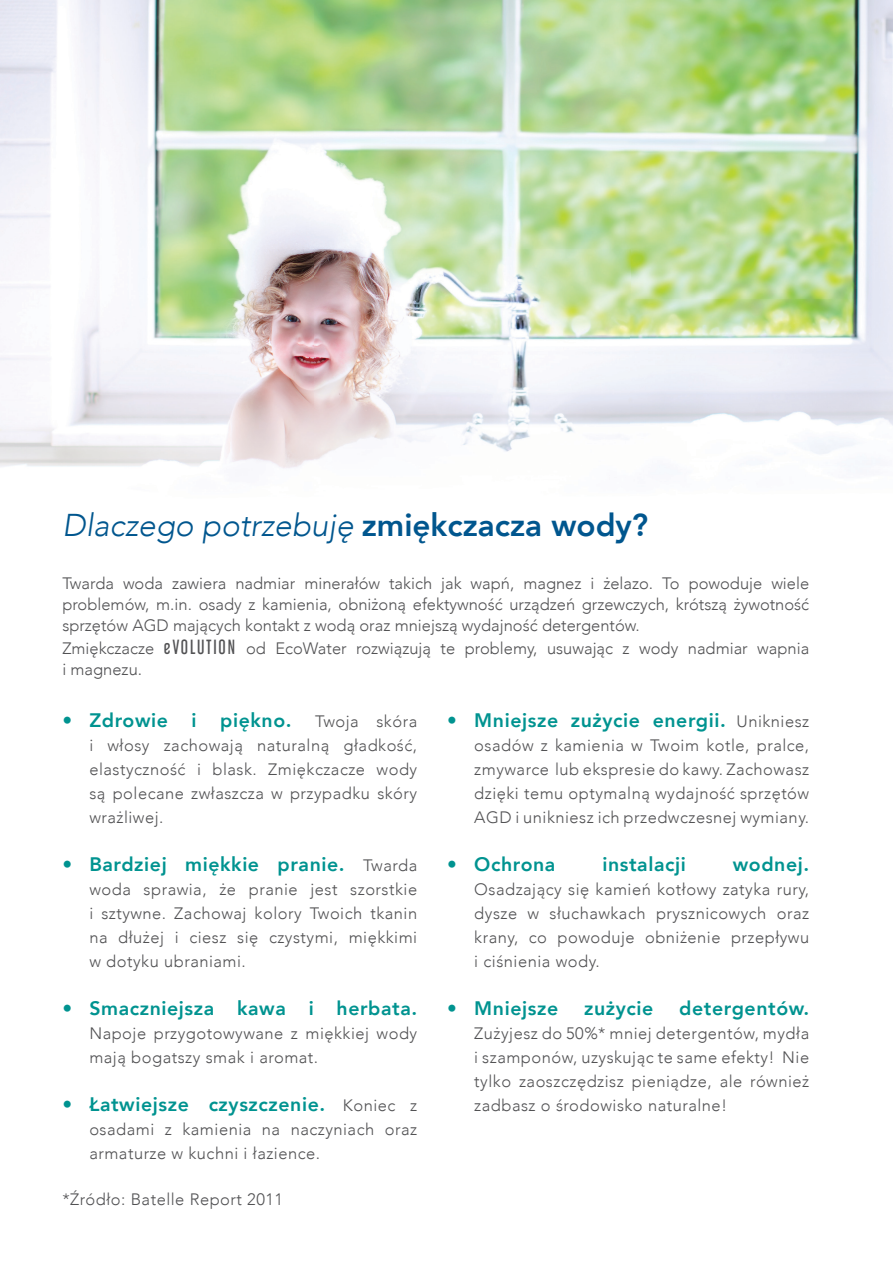
<style>
.page{position:relative;width:893px;height:1263px;background:#fff}
.page>*{position:absolute;margin:0;border:0;box-sizing:border-box;transform-origin:0 0}
.t1{font:italic 300 31.5px "Avenir";color:#00568e}
.t2{font:800 19.5px "Avenir";letter-spacing:.03em;color:#009390}
.t3{font:300 16.5px/24px "Avenir";letter-spacing:.03em;color:#525254;text-align:justify}
.t4{font:300 16.5px/21px "Avenir";color:#525254}
.s1{font-weight:800;font-style:normal}
.s2{font-family:"Libel Suit Rg";font-weight:400;font-size:18px}
.s3{font-weight:300;font-size:16.5px;color:#525254}
</style>
<div class="page">
<img style="left:0;top:0;width:893px;height:469px">
<h1 class="t1" style="left:62px;top:506px;width:587px">Dlaczego potrzebuję <span class="s1">zmiękczacza wody?</span></h1>
<p class="t3" style="left:62px;top:573px;width:748px;line-height:21px">Twarda woda zawiera nadmiar minerałów takich jak wapń, magnez i żelazo. To powoduje wiele problemów, m.in. osady z kamienia, obniżoną efektywność urządzeń grzewczych, krótszą żywotność sprzętów AGD mających kontakt z wodą oraz mniejszą wydajność detergentów.</p>
<p class="t4" style="left:62px;top:638px;width:748px">Zmiękczacze <span class="s2">eVOLUTION</span> od EcoWater rozwiązują te problemy, usuwając z wody nadmiar wapnia i magnezu.</p>
<p class="t2" style="left:62px;top:705px;width:356px">• Zdrowie i piękno. <span class="s3">Twoja skóra</span></p>
<p class="t3" style="left:89px;top:734px;width:329px">i włosy zachowają naturalną gładkość, elastyczność i blask. Zmiękczacze wody są polecane zwłaszcza w przypadku skóry wrażliwej.</p>
<p class="t2" style="left:62px;top:849px;width:356px">• Bardziej miękkie pranie. <span class="s3">Twarda</span></p>
<p class="t3" style="left:89px;top:878px;width:329px">woda sprawia, że pranie jest szorstkie i sztywne. Zachowaj kolory Twoich tkanin na dłużej i ciesz się czystymi, miękkimi w dotyku ubraniami.</p>
<p class="t2" style="left:62px;top:993px;width:356px">• Smaczniejsza kawa i herbata.</p>
<p class="t3" style="left:89px;top:1022px;width:329px">Napoje przygotowywane z miękkiej wody mają bogatszy smak i aromat.</p>
<p class="t2" style="left:62px;top:1089px;width:356px">• Łatwiejsze czyszczenie. <span class="s3">Koniec z</span></p>
<p class="t3" style="left:89px;top:1118px;width:329px">osadami z kamienia na naczyniach oraz armaturze w kuchni i łazience.</p>
<p class="t2" style="left:447px;top:705px;width:363px">• Mniejsze zużycie energii. <span class="s3">Unikniesz</span></p>
<p class="t3" style="left:474px;top:734px;width:336px">osadów z kamienia w Twoim kotle, pralce, zmywarce lub ekspresie do kawy. Zachowasz dzięki temu optymalną wydajność sprzętów AGD i unikniesz ich przedwczesnej wymiany.</p>
<p class="t2" style="left:447px;top:849px;width:110px">• Ochrona</p>
<p class="t2" style="left:602px;top:849px;width:85px">instalacji</p>
<p class="t2" style="left:733px;top:849px;width:78px">wodnej.</p>
<p class="t3" style="left:474px;top:878px;width:336px">Osadzający się kamień kotłowy zatyka rury, dysze w słuchawkach prysznicowych oraz krany, co powoduje obniżenie przepływu i ciśnienia wody.</p>
<p class="t2" style="left:447px;top:993px;width:112px">• Mniejsze</p>
<p class="t2" style="left:584px;top:993px;width:71px">zużycie</p>
<p class="t2" style="left:679px;top:993px;width:131px">detergentów.</p>
<p class="t3" style="left:474px;top:1022px;width:336px">Zużyjesz do 50%* mniej detergentów, mydła i szamponów, uzyskując te same efekty! Nie tylko zaoszczędzisz pieniądze, ale również zadbasz o środowisko naturalne!</p>
<p class="t3" style="left:62px;top:1187px;width:222px">*Źródło: Batelle Report 2011</p>
</div>
